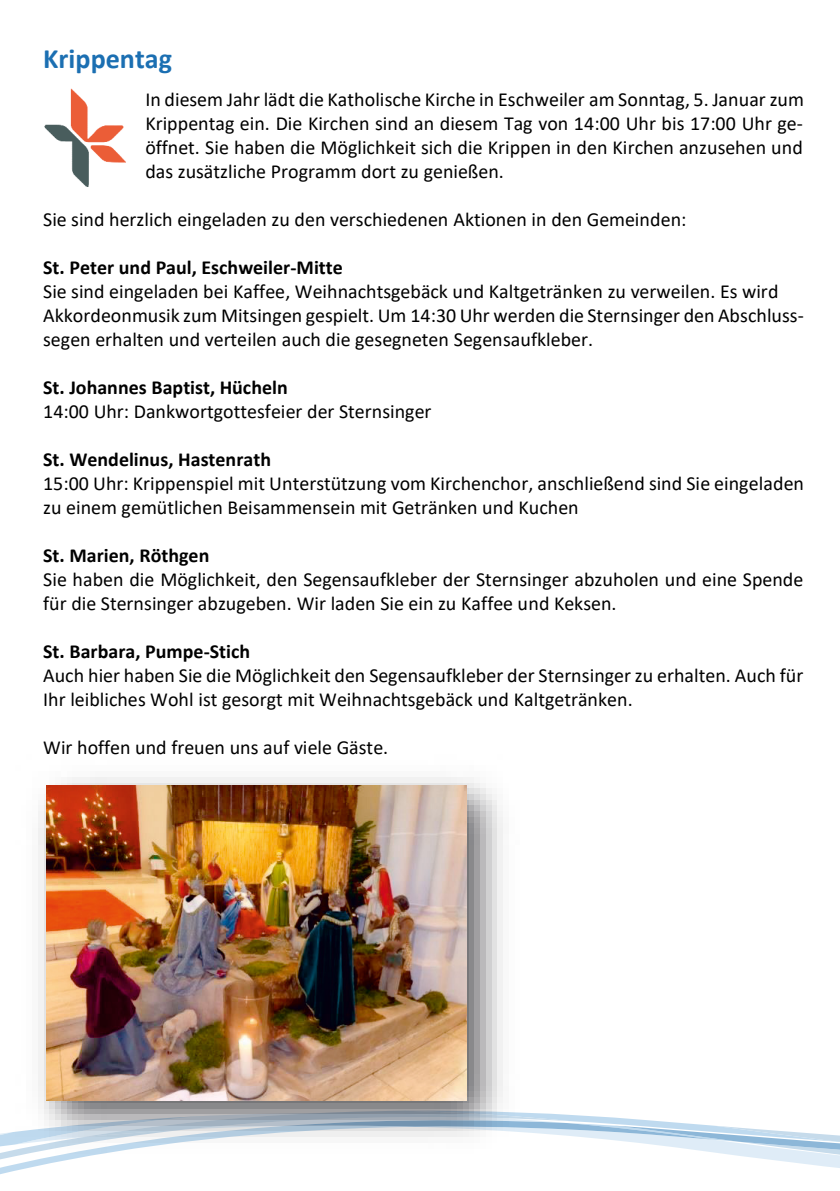
<style>
.page{position:relative;width:840px;height:1191px;background:#fff}
.page>*{position:absolute;margin:0;border:0;box-sizing:border-box;transform-origin:0 0}
.t1{font:700 28px "Calibri";color:#1b6fb2}
.t2{font:20px/24px "Calibri";color:#000}
.t3{font:700 20px "Calibri";color:#000}
</style>
<div class="page">
<svg style="left:0;top:1131px;width:72px;height:43px"></svg>
<svg style="left:525px;top:1112px;width:314px;height:56px"></svg>
<img style="left:44px;top:88px;width:82px;height:99px">
<img style="left:16px;top:777px;width:509px;height:382px">
<img style="left:46px;top:785px;width:420px;height:315px">
<h1 class="t1" style="left:43px;top:39px;width:130px">Krippentag</h1>
<p class="t2" style="left:145px;top:86px;width:660px;text-align:justify">In diesem Jahr lädt die Katholische Kirche in Eschweiler am Sonntag, 5. Januar zum Krippentag ein. Die Kirchen sind an diesem Tag von 14:00 Uhr bis 17:00 Uhr ge&shy;öffnet. Sie haben die Möglichkeit sich die Krippen in den Kirchen anzusehen und das zusätzliche Programm dort zu genießen.</p>
<p class="t2" style="left:43px;top:207px;width:644px">Sie sind herzlich eingeladen zu den verschiedenen Aktionen in den Gemeinden:</p>
<p class="t3" style="left:43px;top:253px;width:301px">St. Peter und Paul, Eschweiler-Mitte</p>
<p class="t2" style="left:43px;top:279px;width:761px">Sie sind eingeladen bei Kaffee, Weihnachtsgebäck und Kaltgetränken zu verweilen. Es wird<br>Akkordeonmusik zum Mitsingen gespielt. Um 14:30 Uhr werden die Sternsinger den Abschluss&shy;segen erhalten und verteilen auch die gesegneten Segensaufkleber.</p>
<p class="t3" style="left:43px;top:373px;width:246px">St. Johannes Baptist, Hücheln</p>
<p class="t2" style="left:43px;top:399px;width:389px">14:00 Uhr: Dankwortgottesfeier der Sternsinger</p>
<p class="t3" style="left:43px;top:445px;width:229px">St. Wendelinus, Hastenrath</p>
<p class="t2" style="left:43px;top:471px;width:761px">15:00 Uhr: Krippenspiel mit Unterstützung vom Kirchenchor, anschließend sind Sie eingeladen zu einem gemütlichen Beisammensein mit Getränken und Kuchen</p>
<p class="t3" style="left:43px;top:541px;width:167px">St. Marien, Röthgen</p>
<p class="t2" style="left:43px;top:567px;width:761px">Sie haben die Möglichkeit, den Segensaufkleber der Sternsinger abzuholen und eine Spende für die Sternsinger abzugeben. Wir laden Sie ein zu Kaffee und Keksen.</p>
<p class="t3" style="left:43px;top:637px;width:208px">St. Barbara, Pumpe-Stich</p>
<p class="t2" style="left:43px;top:663px;width:761px">Auch hier haben Sie die Möglichkeit den Segensaufkleber der Sternsinger zu erhalten. Auch für<br>Ihr leibliches Wohl ist gesorgt mit Weihnachtsgebäck und Kaltgetränken.</p>
<p class="t2" style="left:43px;top:735px;width:346px">Wir hoffen und freuen uns auf viele Gäste.</p>
</div>
